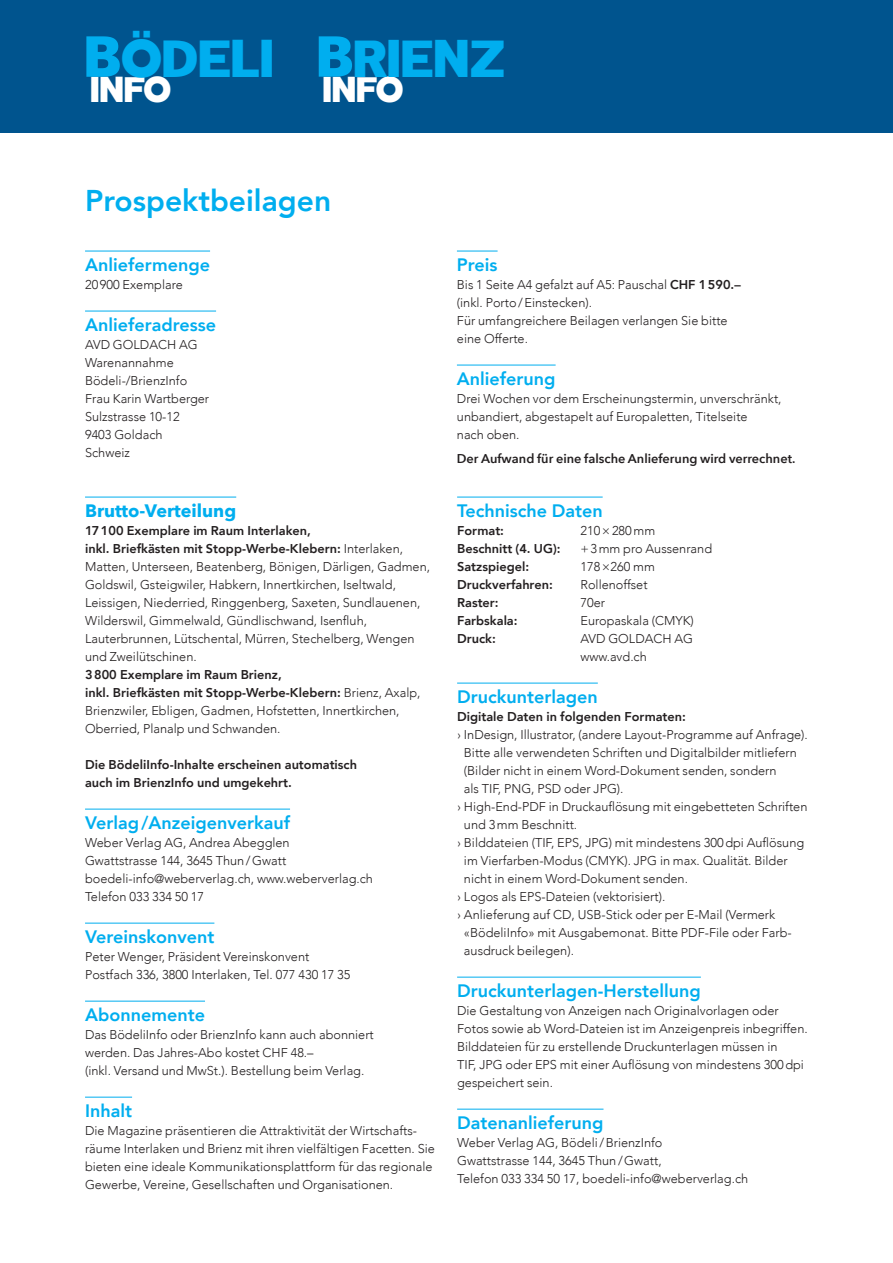
<style>
.page{position:relative;width:893px;height:1263px;background:#fff}
.page>*{position:absolute;margin:0;border:0;box-sizing:border-box;transform-origin:0 0}
.t1{font:900 47.7px "Tabarra";color:#00aeef}
.t2{font:900 47.55px "Tabarra";color:#00aeef}
.t3{font:900 32.4px "Tabarra";color:#fff}
.t4{font:900 32.25px "Tabarra";color:#fff}
.t5{font:800 30px "Avenir";color:#00aeef}
.t6{font:800 18px "Avenir";color:#00aeef}
.t7{font:700 18px "Avenir Next";color:#00aeef}
.t8{font:300 12.75px/18px "Avenir";color:#231f20}
.t9{font:800 12.75px/18px "Avenir";color:#231f20}
.t10{font:600 12.75px "Avenir Next";color:#231f20}
.s1{font-size:52.2px}
.s2{font-size:52.05px}
.s3{font-weight:800}
</style>
<div class="page">
<hr style="left:85px;top:497px;width:151px;height:1px;background:#00aeef">
<hr style="left:85px;top:809px;width:205px;height:1px;background:#00aeef">
<hr style="left:85px;top:923px;width:129px;height:1px;background:#00aeef">
<hr style="left:85px;top:1001px;width:120px;height:1px;background:#00aeef">
<hr style="left:85px;top:1097px;width:47px;height:1px;background:#00aeef">
<hr style="left:85px;top:251px;width:125px;height:1px;background:#00aeef">
<hr style="left:85px;top:311px;width:131px;height:1px;background:#00aeef">
<hr style="left:457px;top:251px;width:41px;height:1px;background:#00aeef">
<hr style="left:457px;top:365px;width:99px;height:1px;background:#00aeef">
<hr style="left:457px;top:497px;width:146px;height:1px;background:#00aeef">
<hr style="left:457px;top:683px;width:141px;height:1px;background:#00aeef">
<hr style="left:457px;top:977px;width:244px;height:1px;background:#00aeef">
<hr style="left:457px;top:1109px;width:146px;height:1px;background:#00aeef">
<div style="left:0;top:0;width:893px;height:133px;background:#00548e"></div>
<h1 class="t1" style="left:84px;top:28px;width:191px"><span class="s1">B</span>ÖDELI</h1>
<h3 class="t3" style="left:90px;top:69px;width:83px">INFO</h3>
<h2 class="t2" style="left:317px;top:28px;width:190px"><span class="s2">B</span>RIENZ</h2>
<h3 class="t4" style="left:322px;top:69px;width:83px">INFO</h3>
<h3 class="t5" style="left:85px;top:177px;width:248px">Prospektbeilagen</h3>
<h3 class="t6" style="left:85px;top:250px;width:127px">Anliefermenge</h3>
<p class="t8" style="left:85px;top:275px;width:99px">20900 Exemplare</p>
<h3 class="t6" style="left:85px;top:310px;width:133px">Anlieferadresse</h3>
<p class="t8" style="left:85px;top:335px;width:126px">AVD GOLDACH AG<br>Warenannahme<br>Bödeli-/BrienzInfo<br>Frau Karin Wartberger<br>Sulzstrasse 10-12<br>9403 Goldach<br>Schweiz</p>
<h3 class="t7" style="left:85px;top:495px;width:153px">Brutto-Verteilung</h3>
<p class="t8" style="left:85px;top:521px;width:347px"><span class="s3">17100 Exemplare im Raum Interlaken,<br>inkl. Briefkästen mit Stopp-Werbe-Klebern:</span> Interlaken, Matten, Unterseen, Beatenberg, Bönigen, Därligen, Gadmen, Goldswil, Gsteigwiler, Habkern, Innertkirchen, Iseltwald, Leissigen, Niederried, Ringgenberg, Saxeten, Sundlauenen, Wilderswil, Gimmelwald, Gündlischwand, Isenfluh, Lauterbrunnen, Lütschental, Mürren, Stechelberg, Wengen und Zweilütschinen.</p>
<p class="t8" style="left:85px;top:665px;width:337px"><span class="s3">3800 Exemplare im Raum Brienz,<br>inkl. Briefkästen mit Stopp-Werbe-Klebern:</span> Brienz, Axalp, Brienzwiler, Ebligen, Gadmen, Hofstetten, Innertkirchen, Oberried, Planalp und Schwanden.</p>
<p class="t9" style="left:85px;top:755px;width:274px">Die BödeliInfo-Inhalte erscheinen automatisch auch im BrienzInfo und umgekehrt.</p>
<h3 class="t6" style="left:85px;top:808px;width:206px">Verlag/Anzeigenverkauf</h3>
<p class="t8" style="left:85px;top:833px;width:289px">Weber Verlag AG, Andrea Abegglen<br>Gwattstrasse 144, 3645 Thun/Gwatt boedeli-info@weberverlag.ch, www.weberverlag.ch Telefon 033 334 50 17</p>
<h3 class="t6" style="left:85px;top:922px;width:131px">Vereinskonvent</h3>
<p class="t8" style="left:85px;top:947px;width:267px">Peter Wenger, Präsident Vereinskonvent<br>Postfach 336, 3800 Interlaken, Tel. 077 430 17 35</p>
<h3 class="t6" style="left:85px;top:1000px;width:121px">Abonnemente</h3>
<p class="t8" style="left:85px;top:1025px;width:290px">Das BödeliInfo oder BrienzInfo kann auch abonniert werden. Das Jahres-Abo kostet CHF 48.–<br>(inkl. Versand und MwSt.). Bestellung beim Verlag.</p>
<h3 class="t6" style="left:85px;top:1096px;width:49px">Inhalt</h3>
<p class="t8" style="left:85px;top:1121px;width:351px">Die Magazine präsentieren die Attraktivität der Wirtschafts&shy;räume Interlaken und Brienz mit ihren vielfältigen Facetten. Sie bieten eine ideale Kommunikationsplattform für das regionale Gewerbe, Vereine, Gesellschaften und Organisationen.</p>
<h3 class="t6" style="left:457px;top:250px;width:42px">Preis</h3>
<p class="t8" style="left:457px;top:275px;width:285px">Bis 1 Seite A4 gefalzt auf A5: Pauschal <span class="s3">CHF 1590.– </span>(inkl. Porto/Einstecken).<br>Für umfangreichere Beilagen verlangen Sie bitte eine Offerte.</p>
<h3 class="t6" style="left:457px;top:364px;width:100px">Anlieferung</h3>
<p class="t8" style="left:457px;top:389px;width:326px">Drei Wochen vor dem Erscheinungstermin, unverschränkt, unbandiert, abgestapelt auf Europaletten, Titelseite<br>nach oben.</p>
<p class="t10" style="left:457px;top:447px;width:340px">Der Aufwand für eine falsche Anlieferung wird verrechnet.</p>
<h3 class="t6" style="left:457px;top:496px;width:147px">Technische Daten</h3>
<p class="t9" style="left:457px;top:521px;width:48px">Format:</p>
<p class="t8" style="left:580px;top:521px;width:76px">210×280mm</p>
<p class="t9" style="left:457px;top:539px;width:105px">Beschnitt (4. UG):</p>
<p class="t8" style="left:580px;top:539px;width:133px">+3mm pro Aussenrand</p>
<p class="t9" style="left:457px;top:557px;width:74px">Satzspiegel:</p>
<p class="t8" style="left:580px;top:557px;width:76px">178×260 mm</p>
<p class="t9" style="left:457px;top:575px;width:97px">Druckverfahren:</p>
<p class="t8" style="left:580px;top:575px;width:69px">Rollenoffset</p>
<p class="t9" style="left:457px;top:593px;width:43px">Raster:</p>
<p class="t8" style="left:580px;top:593px;width:26px">70er</p>
<p class="t9" style="left:457px;top:611px;width:62px">Farbskala:</p>
<p class="t8" style="left:580px;top:611px;width:115px">Europaskala (CMYK)</p>
<p class="t9" style="left:457px;top:629px;width:40px">Druck:</p>
<p class="t8" style="left:580px;top:629px;width:114px">AVD GOLDACH AG www.avd.ch</p>
<h3 class="t6" style="left:457px;top:682px;width:142px">Druckunterlagen</h3>
<p class="t9" style="left:457px;top:707px;width:230px">Digitale Daten in folgenden Formaten:</p>
<p class="t8" style="left:457px;top:725px;width:352px">› InDesign, Illustrator, (andere Layout-Programme auf Anfrage).</p>
<p class="t8" style="left:464px;top:743px;width:334px">Bitte alle verwendeten Schriften und Digitalbilder mitliefern</p>
<p class="t8" style="left:464px;top:761px;width:314px">(Bilder nicht in einem Word-Dokument senden, sondern</p>
<p class="t8" style="left:464px;top:779px;width:161px">als TIF, PNG, PSD oder JPG).</p>
<p class="t8" style="left:457px;top:797px;width:352px">› High-End-PDF in Druckauflösung mit eingebetteten Schriften</p>
<p class="t8" style="left:464px;top:815px;width:115px">und 3mm Beschnitt.</p>
<p class="t8" style="left:457px;top:833px;width:349px">› Bilddateien (TIF, EPS, JPG) mit mindestens 300dpi Auflösung</p>
<p class="t8" style="left:464px;top:851px;width:325px">im Vierfarben-Modus (CMYK). JPG in max. Qualität. Bilder</p>
<p class="t8" style="left:464px;top:869px;width:226px">nicht in einem Word-Dokument senden.</p>
<p class="t8" style="left:457px;top:887px;width:210px">› Logos als EPS-Dateien (vektorisiert).</p>
<p class="t8" style="left:457px;top:905px;width:320px">› Anlieferung auf CD, USB-Stick oder per E-Mail (Vermerk</p>
<p class="t8" style="left:464px;top:923px;width:328px">«BödeliInfo» mit Ausgabemonat. Bitte PDF-File oder Farb-</p>
<p class="t8" style="left:464px;top:941px;width:112px">ausdruck beilegen).</p>
<h3 class="t6" style="left:457px;top:976px;width:245px">Druckunterlagen-Herstellung</h3>
<p class="t8" style="left:457px;top:1001px;width:352px">Die Gestaltung von Anzeigen nach Originalvorlagen oder Fotos sowie ab Word-Dateien ist im Anzeigenpreis inbegriffen.<br>Bilddateien für zu erstellende Druckunterlagen müssen in<br>TIF, JPG oder EPS mit einer Auflösung von mindestens 300dpi gespeichert sein.</p>
<h3 class="t6" style="left:457px;top:1108px;width:148px">Datenanlieferung</h3>
<p class="t8" style="left:457px;top:1133px;width:293px">Weber Verlag AG, Bödeli/BrienzInfo<br>Gwattstrasse 144, 3645 Thun/Gwatt,<br>Telefon 033 334 50 17, boedeli-info@weberverlag.ch</p>
</div>
